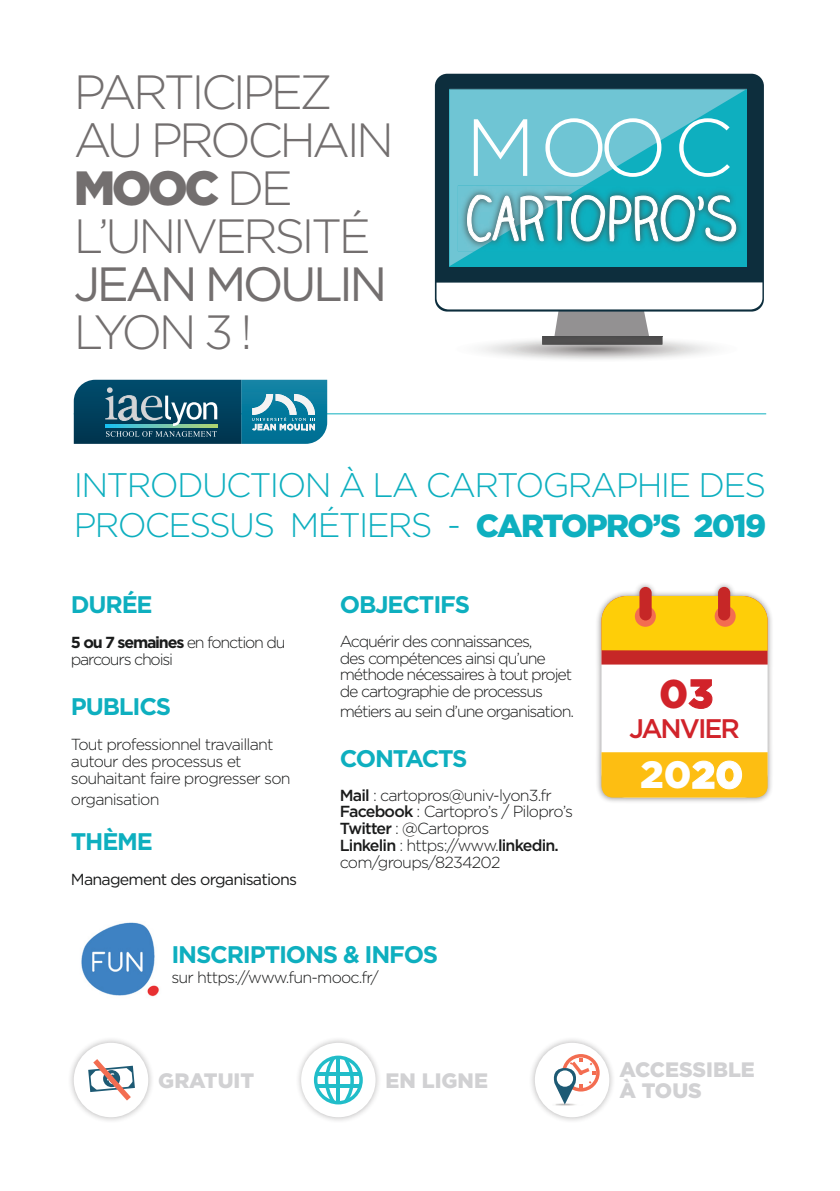
<style>
.page{position:relative;width:840px;height:1191px;background:#fff}
.page>*{position:absolute;margin:0;border:0;box-sizing:border-box;transform-origin:0 0}
.Texte{font:300 48px/48px "Gotham";letter-spacing:-.075em;color:#736f6f}
.t1{font:900 40px "Gotham";color:#d1232a}
.t2{font:900 38px "Gotham";color:#fff}
.Texte-2{font:300 34px/40.8px "Gotham";letter-spacing:-.05em;color:#0eafbf}
.t3{font:500 26.8px "Gotham";letter-spacing:-.075em;color:#d1232a}
.Texte-3{font:700 24px "Gotham";letter-spacing:-.05em;color:#0eafbf}
.t4{font:900 20.8px/20.8px "Gotham";color:#d1d1d3}
.Texte-4{font:300 16px/17.2px "Gotham";letter-spacing:-.05em;color:#1a1b1b}
.Texte-5{font:300 16px/16.8px "Gotham";letter-spacing:-.07em;color:#1a1b1b}
.Texte-6{font:16px "Gotham";letter-spacing:-.05em;color:#1a1b1b}
.s1{font-weight:900}
.s2{font-weight:400}
.s3{font-weight:900;font-size:32px}
.s4{font-weight:700}
.s5{font-weight:500}
</style>
<div class="page">
<hr style="left:74px;top:413px;width:691px;height:1px;background:#0eafbf">
<svg style="left:74px;top:380px;width:253px;height:64px;background:#286d86"></svg>
<div style="left:67px;top:1036px;width:87px;height:87px;background:#231f20;opacity:.3"></div>
<div style="left:74px;top:1042px;width:74px;height:75px;background:#fff;border-radius:50%"></div>
<svg style="left:88px;top:1059px;width:47px;height:41px"></svg>
<div style="left:295px;top:1036px;width:86px;height:87px;background:#231f20;opacity:.3"></div>
<div style="left:301px;top:1042px;width:74px;height:75px;background:#fff;border-radius:50%"></div>
<svg style="left:314px;top:1055px;width:48px;height:49px"></svg>
<div style="left:528px;top:1036px;width:86px;height:87px;background:#231f20;opacity:.3"></div>
<div style="left:534px;top:1042px;width:75px;height:75px;background:#fff;border-radius:50%"></div>
<img style="left:544px;top:1104px;width:32px;height:2px">
<svg style="left:553px;top:1054px;width:46px;height:50px"></svg>
<div style="left:434px;top:74px;width:329px;height:237px;background:#0d2e3d;border-radius:12px"></div>
<svg style="left:436px;top:282px;width:326px;height:55px"></svg>
<svg style="left:449px;top:89px;width:297px;height:1px"></svg>
<svg style="left:449px;top:90px;width:296px;height:176px;background:#48bccb"></svg>
<svg style="left:473px;top:119px;width:54px;height:57px;background:#92d3de"></svg>
<svg style="left:545px;top:118px;width:116px;height:59px;background:#7fcdda"></svg>
<svg style="left:678px;top:118px;width:51px;height:59px;background:#3cbdcb"></svg>
<img style="left:584px;top:186px;width:161px;height:65px">
<img style="left:457px;top:186px;width:127px;height:65px">
<svg style="left:466px;top:195px;width:269px;height:47px;background:#6ebbc3"></svg>
<img style="left:481px;top:337px;width:232px;height:23px">
<img style="left:542px;top:336px;width:120px;height:8px">
<div style="left:595px;top:580px;width:178px;height:224px;background:#231f20;opacity:.5"></div>
<div style="left:601px;top:596px;width:166px;height:201px;background:#fff;border-radius:25px"></div>
<svg style="left:601px;top:596px;width:166px;height:68px;background:#f0a915"></svg>
<svg style="left:714px;top:606px;width:21px;height:21px"></svg>
<svg style="left:634px;top:606px;width:21px;height:21px"></svg>
<div style="left:639px;top:587px;width:12px;height:33px;background:#c62727;border-radius:6px"></div>
<div style="left:717px;top:587px;width:12px;height:33px;background:#c62727;border-radius:6px"></div>
<div style="left:601px;top:752px;width:166px;height:45px;background:#fdbe12"></div>
<img style="left:81px;top:922px;width:78px;height:75px">
<p class="Texte" style="left:74px;top:67px;width:322px">PARTICIPEZ<br>AU PROCHAIN<br><span class="s1">MOOC</span> DE<br>L’UNIVERSITÉ<br><span class="s2">JEAN MOULIN<br></span>LYON 3 !</p>
<p class="Texte-2" style="left:74px;top:464px;width:693px">INTRODUCTION À LA CARTOGRAPHIE DES<br>PROCESSUS MÉTIERS - <span class="s3">CARTOPRO’S 2019</span></p>
<p class="Texte-3" style="left:71px;top:590px;width:83px">DURÉE</p>
<p class="Texte-5" style="left:71px;top:633px;width:216px"><span class="s4">5 ou 7 semaines</span> en fonction du parcours choisi</p>
<p class="Texte-3" style="left:71px;top:693px;width:102px">PUBLICS</p>
<p class="Texte-4" style="left:71px;top:735px;width:221px">Tout professionnel travaillant autour des processus et souhaitant faire progresser son</p>
<p class="Texte-4" style="left:71px;top:790px;width:90px">organisation</p>
<p class="Texte-3" style="left:71px;top:828px;width:83px">THÈME</p>
<p class="Texte-6" style="left:71px;top:870px;width:227px">Management des organisations</p>
<p class="Texte-3" style="left:339px;top:590px;width:132px">OBJECTIFS</p>
<p class="Texte-5" style="left:339px;top:632px;width:234px">Acquérir des connaissances,<br>des compétences ainsi qu’une méthode nécessaires à tout projet de cartographie de processus</p>
<p class="Texte-5" style="left:339px;top:703px;width:235px">métiers au sein d’une organisation.</p>
<p class="Texte-3" style="left:339px;top:744px;width:129px">CONTACTS</p>
<p class="Texte-4" style="left:339px;top:786px;width:213px"><span class="s5">Mail</span> : cartopros@univ-lyon3.fr</p>
<p class="Texte-4" style="left:339px;top:803px;width:235px"><span class="s5">Facebook</span> : Cartopro’s / Pilopro’s</p>
<p class="Texte-4" style="left:339px;top:820px;width:151px"><span class="s5">Twitter</span> : @Cartopros</p>
<p class="Texte-4" style="left:339px;top:837px;width:220px"><span class="s5">Linkelin</span> : https://www.<span class="s5">linkedin. </span>com/groups/8234202</p>
<p class="Texte-3" style="left:171px;top:940px;width:268px">INSCRIPTIONS &amp; INFOS</p>
<p class="Texte-4" style="left:171px;top:968px;width:209px">sur https://www.fun-mooc.fr/</p>
<p class="t1" style="left:658px;top:670px;width:56px">03</p>
<p class="t3" style="left:628px;top:713px;width:112px">JANVIER</p>
<p class="t2" style="left:639px;top:753px;width:104px">2020</p>
<p class="t4" style="left:158px;top:1069px;width:97px">GRATUIT</p>
<p class="t4" style="left:385px;top:1069px;width:104px">EN LIGNE</p>
<p class="t4" style="left:619px;top:1059px;width:137px">ACCESSIBLE<br>À TOUS</p>
</div>
